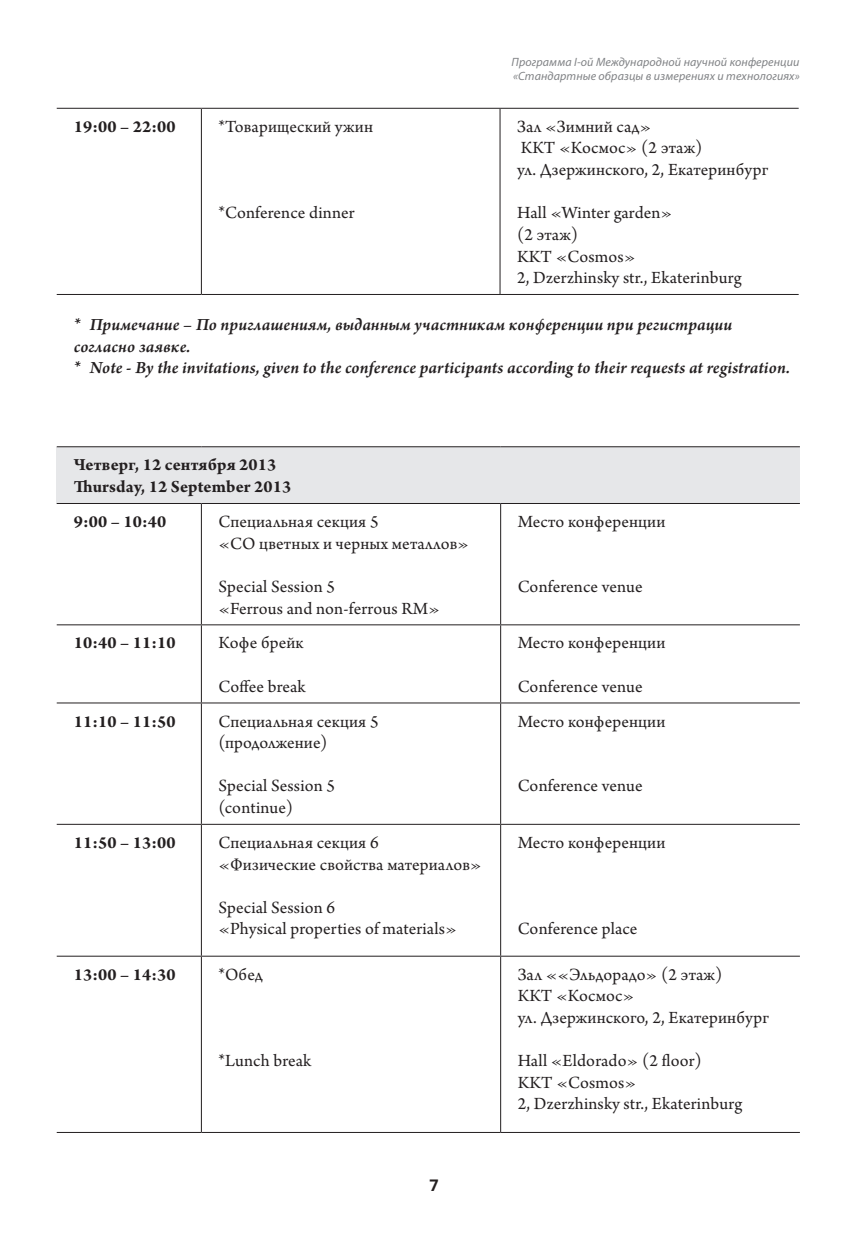
<style>
.page{position:relative;width:868px;height:1248px;background:#fff}
.page>*{position:absolute;margin:0;border:0;box-sizing:border-box;transform-origin:0 0}
.t1{font:18px/21.6px "Arno Pro";letter-spacing:.01em;color:#231f20}
.t2{font:italic 600 18px/21.6px "Arno Pro";letter-spacing:.005em;color:#231f20}
.t3{font:700 18px/21.6px "Arno Pro";letter-spacing:.01em;color:#231f20}
.t4{font:700 16px "Open Sans";color:#231f20}
.t5{font:italic 12px/14.4px "Myriad Pro";letter-spacing:.01em;color:#808285}
</style>
<div class="page">
<hr style="left:57px;top:108px;width:144px;height:1px;background:#231f20">
<hr style="left:201px;top:108px;width:299px;height:1px;background:#231f20">
<hr style="left:201px;top:109px;width:1px;height:185px;background:#231f20">
<hr style="left:500px;top:108px;width:298px;height:1px;background:#231f20">
<hr style="left:499px;top:109px;width:1px;height:185px;background:#231f20">
<hr style="left:57px;top:294px;width:144px;height:1px;background:#231f20">
<hr style="left:201px;top:294px;width:299px;height:1px;background:#231f20">
<hr style="left:500px;top:294px;width:298px;height:1px;background:#231f20">
<div style="left:57px;top:446px;width:742px;height:57px;background:#e6e7e9"></div>
<hr style="left:57px;top:446px;width:144px;height:1px;background:#231f20">
<hr style="left:201px;top:446px;width:299px;height:1px;background:#231f20">
<hr style="left:500px;top:446px;width:299px;height:1px;background:#231f20">
<hr style="left:57px;top:503px;width:144px;height:1px;background:#231f20">
<hr style="left:201px;top:503px;width:299px;height:1px;background:#231f20">
<hr style="left:201px;top:504px;width:1px;height:120px;background:#231f20">
<hr style="left:500px;top:503px;width:299px;height:1px;background:#231f20">
<hr style="left:500px;top:504px;width:1px;height:120px;background:#231f20">
<hr style="left:57px;top:624px;width:144px;height:1px;background:#231f20">
<hr style="left:201px;top:624px;width:299px;height:1px;background:#231f20">
<hr style="left:201px;top:625px;width:1px;height:77px;background:#231f20">
<hr style="left:500px;top:624px;width:299px;height:1px;background:#231f20">
<hr style="left:500px;top:625px;width:1px;height:77px;background:#231f20">
<hr style="left:57px;top:702px;width:144px;height:1px;background:#231f20">
<hr style="left:201px;top:702px;width:299px;height:1px;background:#231f20">
<hr style="left:201px;top:703px;width:1px;height:120px;background:#231f20">
<hr style="left:500px;top:702px;width:299px;height:1px;background:#231f20">
<hr style="left:500px;top:703px;width:1px;height:120px;background:#231f20">
<hr style="left:57px;top:823px;width:144px;height:1px;background:#231f20">
<hr style="left:201px;top:823px;width:299px;height:1px;background:#231f20">
<hr style="left:201px;top:824px;width:1px;height:131px;background:#231f20">
<hr style="left:500px;top:823px;width:299px;height:1px;background:#231f20">
<hr style="left:500px;top:824px;width:1px;height:131px;background:#231f20">
<hr style="left:57px;top:955px;width:144px;height:1px;background:#231f20">
<hr style="left:201px;top:955px;width:299px;height:1px;background:#231f20">
<hr style="left:201px;top:956px;width:1px;height:175px;background:#231f20">
<hr style="left:500px;top:955px;width:299px;height:1px;background:#231f20">
<hr style="left:500px;top:956px;width:1px;height:175px;background:#231f20">
<hr style="left:57px;top:1131px;width:144px;height:1px;background:#231f20">
<hr style="left:201px;top:1131px;width:299px;height:1px;background:#231f20">
<hr style="left:500px;top:1131px;width:299px;height:1px;background:#231f20">
<p class="t5" style="left:511px;top:54px;width:289px">Программа I-ой Международной научной конференции «Стандартные образцы в измерениях и технологиях»</p>
<p class="t3" style="left:74px;top:116px;width:103px">19:00 – 22:00</p>
<p class="t1" style="left:218px;top:117px;width:156px">*Товарищеский ужин</p>
<p class="t1" style="left:517px;top:117px;width:253px">Зал «Зимний сад»<br>ККТ «Космос» (2 этаж)<br>ул. Дзержинского, 2, Екатеринбург</p>
<p class="t1" style="left:517px;top:203px;width:226px">Hall «Winter garden»<br>(2 этаж)<br>KKT «Cosmos»<br>2, Dzerzhinsky str., Ekaterinburg</p>
<p class="t2" style="left:74px;top:315px;width:717px">* Примечание – По приглашениям, выданным участникам конференции при регистрации согласно заявке.<br>* Note - By the invitations, given to the conference participants according to their requests at registration.</p>
<p class="t1" style="left:218px;top:203px;width:138px">*Conference dinner</p>
<p class="t3" style="left:74px;top:455px;width:219px">Четверг, 12 сентября 2013<br>Thursday, 12 September 2013</p>
<p class="t3" style="left:74px;top:511px;width:94px">9:00 – 10:40</p>
<p class="t1" style="left:218px;top:511px;width:252px">Специальная секция 5<br>«СО цветных и черных металлов»</p>
<p class="t1" style="left:218px;top:576px;width:223px">Special Session 5<br>«Ferrous and non-ferrous RM»</p>
<p class="t3" style="left:74px;top:633px;width:103px">10:40 – 11:10</p>
<p class="t1" style="left:218px;top:633px;width:87px">Кофе брейк</p>
<p class="t1" style="left:218px;top:676px;width:89px">Coffee break</p>
<p class="t3" style="left:74px;top:711px;width:103px">11:10 – 11:50</p>
<p class="t1" style="left:218px;top:711px;width:162px">Специальная секция 5 (продолжение)</p>
<p class="t1" style="left:218px;top:776px;width:118px">Special Session 5 (continue)</p>
<p class="t3" style="left:74px;top:832px;width:103px">11:50 – 13:00</p>
<p class="t1" style="left:218px;top:832px;width:264px">Специальная секция 6<br>«Физические свойства материалов»</p>
<p class="t1" style="left:218px;top:897px;width:240px">Special Session 6<br>«Physical properties of materials»</p>
<p class="t3" style="left:74px;top:964px;width:103px">13:00 – 14:30</p>
<p class="t1" style="left:218px;top:964px;width:46px">*Обед</p>
<p class="t1" style="left:218px;top:1050px;width:94px">*Lunch break</p>
<p class="t4" style="left:429px;top:1173px;width:11px">7</p>
<p class="t1" style="left:517px;top:511px;width:149px">Место конференции</p>
<p class="t1" style="left:517px;top:576px;width:126px">Conference venue</p>
<p class="t1" style="left:517px;top:633px;width:149px">Место конференции</p>
<p class="t1" style="left:517px;top:676px;width:126px">Conference venue</p>
<p class="t1" style="left:517px;top:711px;width:149px">Место конференции</p>
<p class="t1" style="left:517px;top:776px;width:126px">Conference venue</p>
<p class="t1" style="left:517px;top:832px;width:149px">Место конференции</p>
<p class="t1" style="left:517px;top:919px;width:121px">Conference place</p>
<p class="t1" style="left:517px;top:964px;width:253px">Зал ««Эльдорадо» (2 этаж)<br>ККТ «Космос»<br>ул. Дзержинского, 2, Екатеринбург</p>
<p class="t1" style="left:517px;top:1050px;width:226px">Hall «Eldorado» (2 floor)<br>KKT «Cosmos»<br>2, Dzerzhinsky str., Ekaterinburg</p>
</div>
